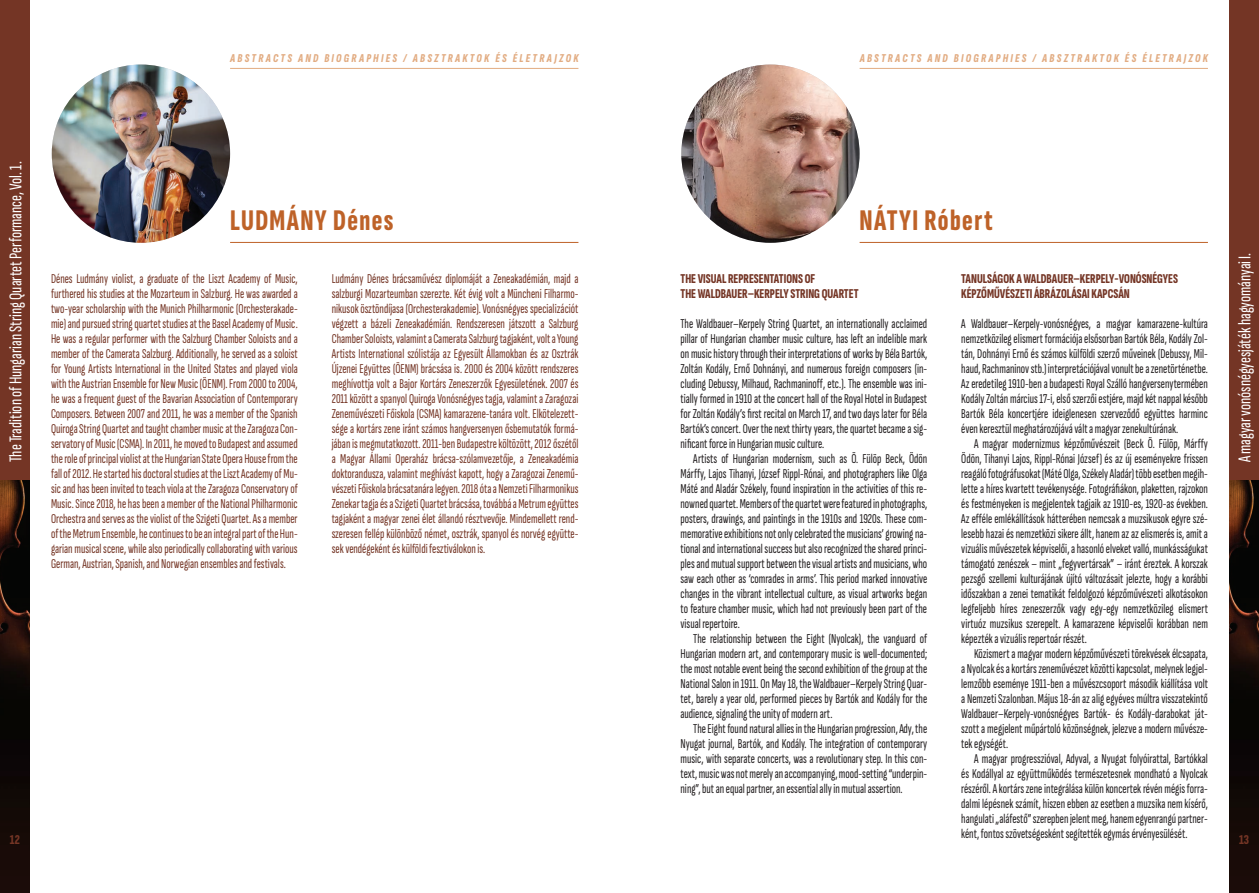
<style>
.page{position:relative;width:1259px;height:893px;background:#fff}
.page>*{position:absolute;margin:0;border:0;box-sizing:border-box;transform-origin:0 0}
.t1{font:800 extra-condensed 30px "Sofia Sans";letter-spacing:.05em;color:#be6228;scale:.95 1}
.t2{font:extra-condensed 18px "Sofia Sans";color:#fff}
.t3{font:extra-condensed 13.5px/15px "Sofia Sans";color:#231f20;text-align:justify;scale:.95 1}
.t4{font:extra-condensed 13.5px/15px "Sofia Sans";color:#743525;text-align:justify;scale:.95 1}
.t5{font:800 extra-condensed 13.5px/15px "Sofia Sans";color:#743525;scale:.95 1}
.t6{font:800 extra-condensed 13.5px "Sofia Sans";color:#743525}
.t7{font:italic 800 extra-condensed 12px "Sofia Sans";letter-spacing:.19em;color:#e2ac82}
</style>
<div class="page">
<div style="left:1229px;top:0;width:30px;height:480px;background:#743525"></div>
<div style="left:0;top:0;width:30px;height:480px;background:#743525"></div>
<img style="left:0;top:480px;width:30px;height:413px">
<img style="left:1229px;top:480px;width:30px;height:413px">
<hr style="left:230px;top:68px;width:348px;height:1px;background:#e2ac82">
<hr style="left:859px;top:68px;width:349px;height:1px;background:#e2ac82">
<hr style="left:230px;top:242px;width:348px;height:1px;background:#be6228">
<hr style="left:859px;top:242px;width:349px;height:1px;background:#be6228">
<img style="left:52px;top:65px;width:178px;height:178px;border-radius:89px">
<img style="left:681px;top:65px;width:178px;height:178px;border-radius:89px">
<p class="t7" style="left:230px;top:51px;width:350px">ABSTRACTS AND BIOGRAPHIES / ABSZTRAKTOK ÉS ÉLETRAJZOK</p>
<p class="t7" style="left:859px;top:51px;width:350px">ABSTRACTS AND BIOGRAPHIES / ABSZTRAKTOK ÉS ÉLETRAJZOK</p>
<h2 class="t2" style="left:6px;top:462px;width:303px;rotate:-90deg">The Tradition of Hungarian String Quartet Performance, Vol. 1.</h2>
<h1 class="t1" style="left:230px;top:202px;width:174px">LUDMÁNY DÉNES</h1>
<h1 class="t1" style="left:859px;top:202px;width:142px">NÁTYI RÓBERT</h1>
<h2 class="t2" style="left:1234px;top:462px;width:211px;rotate:-90deg">A magyar vonósnégyesjáték hagyományai I.</h2>
<p class="t4" style="left:332px;top:271px;width:261px">Ludmány Dénes brácsaművész diplomáját a Zeneakadémián, majd a salzburgi Mozarteumban szerezte. Két évig volt a Müncheni Filharmo&shy;nikusok ösztöndíjasa (Orchesterakademie). Vonósnégyes specializációt végzett a bázeli Zeneakadémián. Rendszeresen játszott a Salzburg Chamber Soloists, valamint a Camerata Salzburg tagjaként, volt a Young Artists International szólistája az Egyesült Államokban és az Osztrák Újzenei Együttes (ÖENM) brácsása is. 2000 és 2004 között rendszeres meghívottja volt a Bajor Kortárs Zeneszerzők Egyesületének. 2007 és 2011 között a spanyol Quiroga Vonósnégyes tagja, valamint a Zaragozai Zeneművészeti Főiskola (CSMA) kamarazene-tanára volt. Elkötelezett&shy;sége a kortárs zene iránt számos hangversenyen ősbemutatók formá&shy;jában is megmutatkozott. 2011-ben Budapestre költözött, 2012 őszétől a Magyar Állami Operaház brácsa-szólamvezetője, a Zeneakadémia doktorandusza, valamint meghívást kapott, hogy a Zaragozai Zenemű&shy;vészeti Főiskola brácsatanára legyen. 2018 óta a Nemzeti Filharmonikus Zenekar tagja és a Szigeti Quartet brácsása, továbbá a Metrum együttes tagjaként a magyar zenei élet állandó résztvevője. Mindemellett rend&shy;szeresen fellép különböző német, osztrák, spanyol és norvég együtte&shy;sek vendégeként és külföldi fesztiválokon is.</p>
<p class="t5" style="left:961px;top:270px;width:229px">TANULSÁGOK A WALDBAUER–KERPELY-VONÓSNÉGYES<br>KÉPZŐMŰVÉSZETI ÁBRÁZOLÁ</p>
<p class="t4" style="left:51px;top:271px;width:261px">Dénes Ludmány violist, a graduate of the Liszt Academy of Music, furthered his studies at the Mozarteum in Salzburg. He was awarded a two-year scholarship with the Munich Philharmonic (Orchesterakade&shy;mie) and pursued string quartet studies at the Basel Academy of Music.<br>He was a regular performer with the Salzburg Chamber Soloists and a member of the Camerata Salzburg. Additionally, he served as a soloist for Young Artists International in the United States and played viola with the Austrian Ensemble for New Music (ÖENM). From 2000 to 2004, he was a frequent guest of the Bavarian Association of Contemporary Composers. Between 2007 and 2011, he was a member of the Spanish Quiroga String Quartet and taught chamber music at the Zaragoza Con&shy;servatory of Music (CSMA). In 2011, he moved to Budapest and assumed the role of principal violist at the Hungarian State Opera House from the fall of 2012. He started his doctoral studies at the Liszt Academy of Mu&shy;sic and has been invited to teach viola at the Zaragoza Conservatory of Music. Since 2018, he has been a member of the National Philharmonic Orchestra and serves as the violist of the Szigeti Quartet. As a member of the Metrum Ensemble, he continues to be an integral part of the Hun&shy;garian musical scene, while also periodically collaborating with various German, Austrian, Spanish, and Norwegian ensembles and festivals.</p>
<p class="t5" style="left:680px;top:270px;width:188px">THE VISUAL REPRESENTATIONS OF<br>THE WALDBAUER–KERPELY STRING QUARTET</p>
<p class="t5" style="left:1077px;top:285px;width:51px">SAI KAPCSÁN</p>
<p class="t3" style="left:961px;top:316px;width:261px">A Waldbauer–Kerpely-vonósnégyes, a magyar kamarazene-kultúra nemzetközileg elismert formációja elsősorban Bartók Béla, Kodály Zol&shy;tán, Dohnányi Ernő és számos külföldi szerző műveinek (Debussy, Mil&shy;haud, Rachmaninov stb.) interpretációjával vonult be a zenetörténetbe.<br>Az eredetileg 1910-ben a budapesti Royal Szálló hangversenytermében Kodály Zoltán március 17-i, első szerzői estjére, majd két nappal később Bartók Béla koncertjére ideiglenesen szerveződő együttes harminc éven keresztül meghatározójává vált a magyar zenekultúrának.</p>
<p class="t3" style="left:961px;top:436px;width:261px;text-indent:13px">A magyar modernizmus képzőművészeit (Beck Ö. Fülöp, Márffy Ödön, Tihanyi Lajos, Rippl-Rónai József) és az új eseményekre frissen reagáló fotográfusokat (Máté Olga, Székely Aladár) több esetben megih&shy;lette a híres kvartett tevékenysége. Fotográfiákon, plaketten, rajzokon és festményeken is megjelentek tagjaik az 1910-es, 1920-as években.<br>Az efféle emlékállítások hátterében nemcsak a muzsikusok egyre szé&shy;lesebb hazai és nemzetközi sikere állt, hanem az az elismerés is, amit a vizuális művészetek képviselői, a hasonló elveket valló, munkásságukat támogató zenészek – mint „fegyvertársak” – iránt éreztek. A korszak pezsgő szellemi kulturájának újító változásait jelezte, hogy a korábbi időszakban a zenei tematikát feldolgozó képzőművészeti alkotásokon legfeljebb híres zeneszerzők vagy egy-egy nemzetközileg elismert virtuóz muzsikus szerepelt. A kamarazene képviselői korábban nem képezték a vizuális repertoár részét.</p>
<p class="t3" style="left:961px;top:646px;width:261px;text-indent:13px">Közismert a magyar modern képzőművészeti törekvések élcsapata, a Nyolcak és a kortárs zeneművészet közötti kapcsolat, melynek legjel&shy;lemzőbb eseménye 1911-ben a művészcsoport második kiállítása volt a Nemzeti Szalonban. Május 18-án az alig egyéves múltra visszatekintő Waldbauer–Kerpely-vonósnégyes Bartók- és Kodály-darabokat ját&shy;szott a megjelent műpártoló közönségnek, jelezve a modern művésze&shy;tek egységét.</p>
<p class="t3" style="left:961px;top:751px;width:261px;text-indent:13px">A magyar progresszióval, Adyval, a Nyugat folyóirattal, Bartókkal és Kodállyal az együttműködés természetesnek mondható a Nyolcak részéről. A kortárs zene integrálása külön koncertek révén mégis forra&shy;dalmi lépésnek számít, hiszen ebben az esetben a muzsika nem kísérő, hangulati „aláfestő” szerepben jelent meg, hanem egyenrangú partner&shy;ként, fontos szövetségesként segítették egymás érvényesülését.</p>
<p class="t3" style="left:680px;top:316px;width:261px">The Waldbauer–Kerpely String Quartet, an internationally acclaimed pillar of Hungarian chamber music culture, has left an indelible mark on music history through their interpretations of works by Béla Bartók, Zoltán Kodály, Ernő Dohnányi, and numerous foreign composers (in&shy;cluding Debussy, Milhaud, Rachmaninoff, etc.). The ensemble was ini&shy;tially formed in 1910 at the concert hall of the Royal Hotel in Budapest for Zoltán Kodály’s first recital on March 17, and two days later for Béla Bartók’s concert. Over the next thirty years, the quartet became a sig&shy;nificant force in Hungarian music culture.</p>
<p class="t3" style="left:680px;top:451px;width:261px;text-indent:13px">Artists of Hungarian modernism, such as Ö. Fülöp Beck, Ödön Márffy, Lajos Tihanyi, József Rippl-Rónai, and photographers like Olga Máté and Aladár Székely, found inspiration in the activities of this re&shy;nowned quartet. Members of the quartet were featured in photographs, posters, drawings, and paintings in the 1910s and 1920s. These com&shy;memorative exhibitions not only celebrated the musicians’ growing na&shy;tional and international success but also recognized the shared princi&shy;ples and mutual support between the visual artists and musicians, who saw each other as ‘comrades in arms’. This period marked innovative changes in the vibrant intellectual culture, as visual artworks began to feature chamber music, which had not previously been part of the visual repertoire.</p>
<p class="t3" style="left:680px;top:631px;width:261px;text-indent:13px">The relationship between the Eight (Nyolcak), the vanguard of Hungarian modern art, and contemporary music is well-documented; the most notable event being the second exhibition of the group at the National Salon in 1911. On May 18, the Waldbauer–Kerpely String Quar&shy;tet, barely a year old, performed pieces by Bartók and Kodály for the audience, signaling the unity of modern art.</p>
<p class="t3" style="left:680px;top:721px;width:261px;text-indent:13px">The Eight found natural allies in the Hungarian progression, Ady, the Nyugat journal, Bartók, and Kodály. The integration of contemporary music, with separate concerts, was a revolutionary step. In this con&shy;text, music was not merely an accompanying, mood-setting “underpin&shy;ning”, but an equal partner, an essential ally in mutual assertion.</p>
<p class="t6" style="left:10px;top:831px;width:12px">12</p>
<p class="t6" style="left:1239px;top:831px;width:12px">13</p>
</div>
